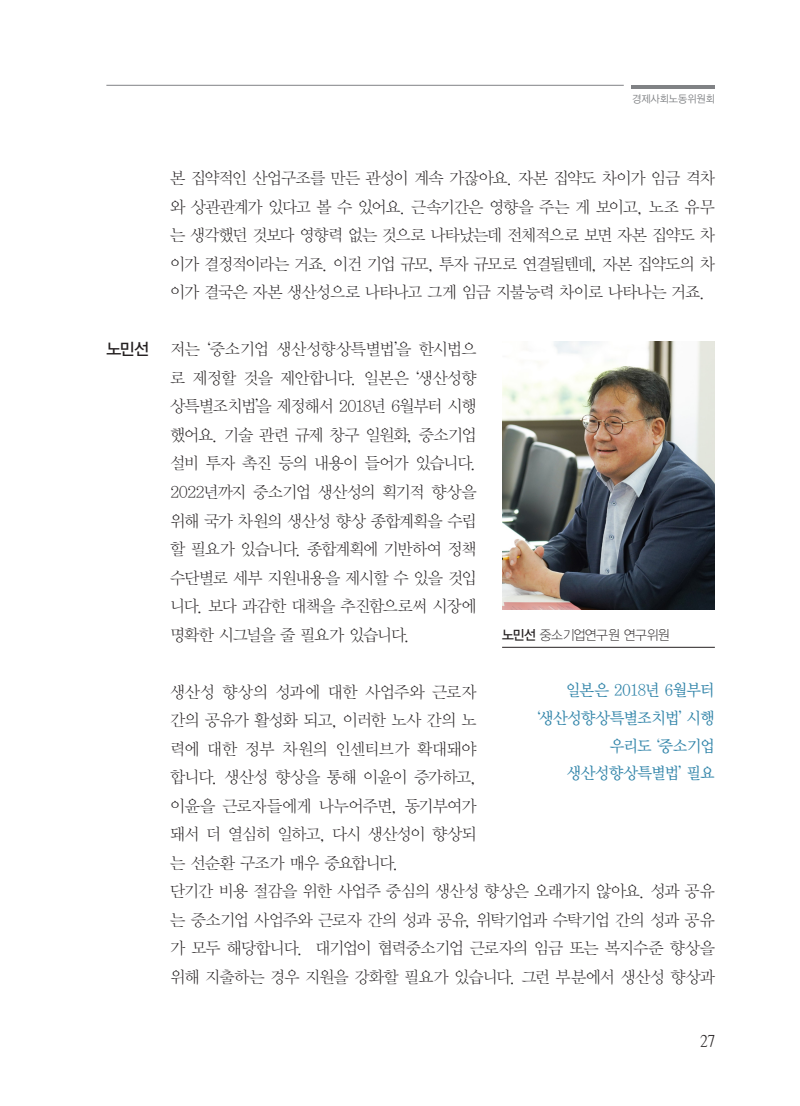
<style>
.page{position:relative;width:800px;height:1106px;background:#fff}
.page>*{position:absolute;margin:0;border:0;box-sizing:border-box;transform-origin:0 0}
.본문_명조{font:16.5px/28.5px "YDVY Mj O31";letter-spacing:-.065em;color:#231f20;text-align:justify}
.인터뷰_본문_20mm들여쓰기{font:16.5px/28.5px "YDVY Mj O31";letter-spacing:-.055em;color:#231f20;text-align:justify}
.t1{font:16.5px "YDVY Mj O33";letter-spacing:-.06em;color:#3486aa;scale:.95 1}
.본문_명조-2{font:16.5px "YDVYGO33";color:#231f20}
.t2{font:16.5px "YDVY Mj O520";color:#231f20}
.t3{font:13.5px "YDVYGO31";letter-spacing:-.035em;color:#231f20;scale:.95 1}
.t4{font:10.5px "YDVYGO32";color:#808285;scale:.95 1}
.s1{font-family:"YDVYGO33"}
</style>
<div class="page">
<img style="left:502px;top:341px;width:212px;height:268px">
<hr style="left:502px;top:647px;width:212px;height:1px;background:#231f20">
<hr style="left:631px;top:85px;width:83px;height:3px;background:#808285">
<hr style="left:106px;top:85px;width:517px;height:1px;background:#808285">
<p class="t4" style="left:632px;top:93px;width:88px">경제사회노동위원회</p>
<p class="본문_명조" style="left:170px;top:164px;width:546px">본 집약적인 산업구조를 만든 관성이 계속 가잖아요. 자본 집약도 차이가 임금 격차 와 상관관계가 있다고 볼 수 있어요. 근속기간은 영향을 주는 게 보이고, 노조 유무 는 생각했던 것보다 영향력 없는 것으로 나타났는데 전체적으로 보면 자본 집약도 차 이가 결정적이라는 거죠. 이건 기업 규모, 투자 규모로 연결될텐데, 자본 집약도의 차 이가 결국은 자본 생산성으로 나타나고 그게 임금 지불능력 차이로 나타나는 거죠.</p>
<p class="본문_명조-2" style="left:106px;top:340px;width:44px">노민선</p>
<p class="본문_명조" style="left:170px;top:335px;width:308px">저는 ‘중소기업 생산성향상특별법’을 한시법으 로 제정할 것을 제안합니다. 일본은 ‘생산성향 상특별조치법’을 제정해서 2018년 6월부터 시행 했어요. 기술 관련 규제 창구 일원화, 중소기업 설비 투자 촉진 등의 내용이 들어가 있습니다.<br>2022년까지 중소기업 생산성의 획기적 향상을 위해 국가 차원의 생산성 향상 종합계획을 수립 할 필요가 있습니다. 종합계획에 기반하여 정책 수단별로 세부 지원내용을 제시할 수 있을 것입 니다. 보다 과감한 대책을 추진함으로써 시장에 명확한 시그널을 줄 필요가 있습니다.</p>
<p class="t3" style="left:502px;top:627px;width:178px"><span class="s1">노민선</span> 중소기업연구원 연구위원</p>
<p class="t1" style="left:565px;top:680px;width:158px">일본은 2018년 6월부터</p>
<p class="t1" style="left:537px;top:708px;width:188px">‘생산성향상특별조치법’ 시행</p>
<p class="t1" style="left:609px;top:736px;width:112px">우리도 ‘중소기업</p>
<p class="t1" style="left:566px;top:763px;width:157px">생산성향상특별법’ 필요</p>
<p class="인터뷰_본문_20mm들여쓰기" style="left:170px;top:677px;width:308px">생산성 향상의 성과에 대한 사업주와 근로자 간의 공유가 활성화 되고, 이러한 노사 간의 노 력에 대한 정부 차원의 인센티브가 확대돼야 합니다. 생산성 향상을 통해 이윤이 증가하고, 이윤을 근로자들에게 나누어주면, 동기부여가 돼서 더 열심히 일하고, 다시 생산성이 향상되 는 선순환 구조가 매우 중요합니다.</p>
<p class="인터뷰_본문_20mm들여쓰기" style="left:170px;top:877px;width:546px">단기간 비용 절감을 위한 사업주 중심의 생산성 향상은 오래가지 않아요. 성과 공유 는 중소기업 사업주와 근로자 간의 성과 공유, 위탁기업과 수탁기업 간의 성과 공유 가 모두 해당합니다. 대기업이 협력중소기업 근로자의 임금 또는 복지수준 향상을 위해 지출하는 경우 지원을 강화할 필요가 있습니다. 그런 부분에서 생산성 향상과</p>
<p class="t2" style="left:699px;top:1031px;width:16px">27</p>
</div>
